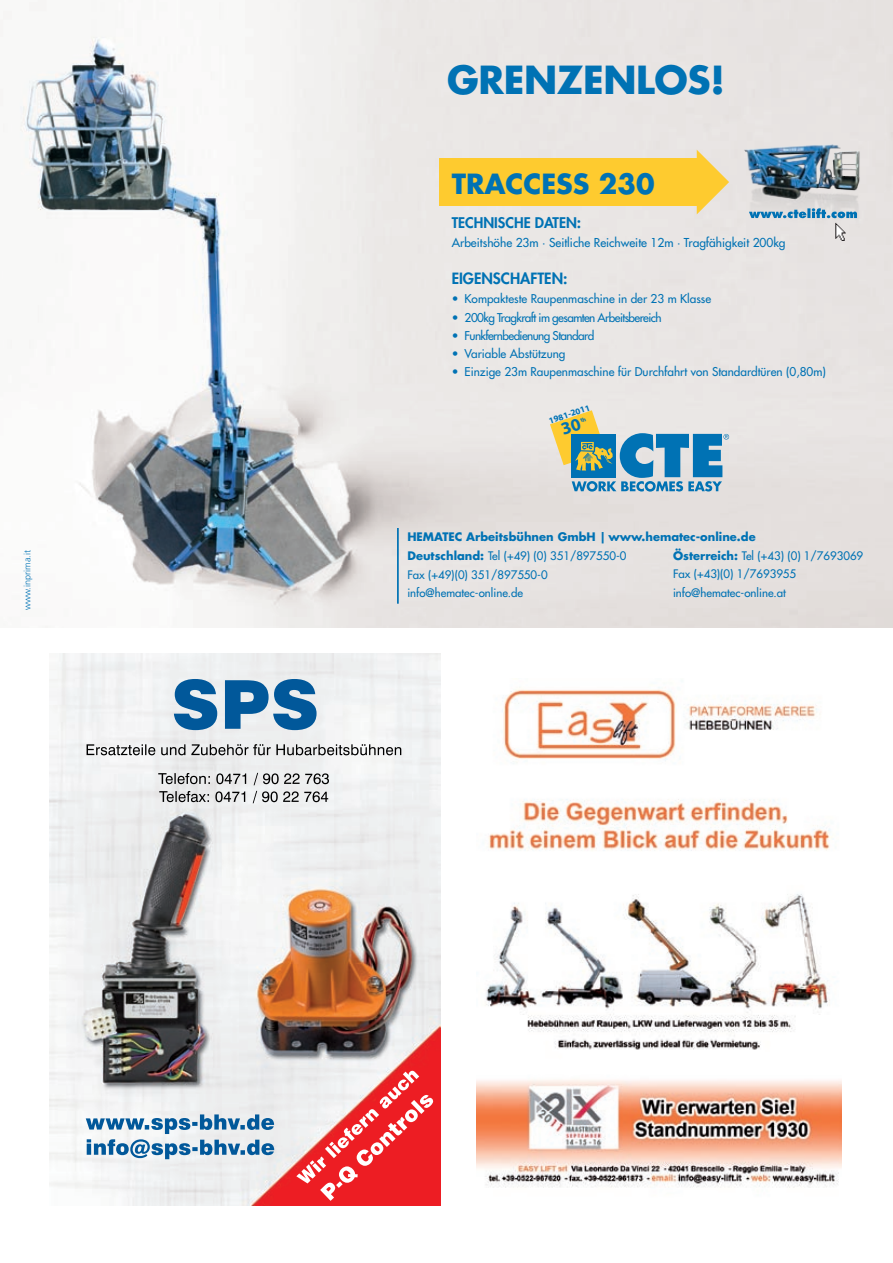
<style>
.page{position:relative;width:893px;height:1263px;background:#fff}
.page>*{position:absolute;margin:0;border:0;box-sizing:border-box;transform-origin:0 0}
.t1{font:700 37.65px "Futura Std";letter-spacing:-.01em;color:#0072b4}
.t2{font:700 27px "Futura Std";color:#0072b4}
.t3{font:800 15.15px "Futura Std";color:#0072b4}
.t4{font:800 14.25px "Futura Std";color:#0072b4}
.t5{font:500 12px "Futura Std";color:#0072b4}
.t6{font:500 11.85px "Futura Std";color:#0072b4}
.t7{font:500 11.85px "Futura Std";letter-spacing:-.05em;color:#0072b4}
.t8{font:500 11.4px/18.6px "Futura Std";color:#0072b4}
.t9{font:300 9.15px "Frutiger LT Std";color:#0072b4}
.t10{font:700 9px "Myriad Pro";color:#0072b4}
.s1{font-size:15.15px}
.s2{font-weight:700}
</style>
<div class="page">
<img style="left:476px;top:687px;width:366px;height:501px">
<img style="left:0;top:0;width:893px;height:628px">
<img style="left:719px;top:143px;width:163px;height:90px">
<svg style="left:749px;top:208px;width:108px;height:33px;background:#c3cfd8"></svg>
<div style="left:439px;top:159px;width:258px;height:47px;background:#fecb2f"></div>
<svg style="left:697px;top:150px;width:32px;height:64px;background:#f2d787"></svg>
<hr style="left:397px;top:528px;width:2px;height:76px;background:#0072b4">
<img style="left:49px;top:653px;width:392px;height:553px">
<svg style="left:550px;top:410px;width:179px;height:82px;background:#94b6bc"></svg>
<p class="t9" style="left:22px;top:610px;width:62px;rotate:-90deg">www.inprima.it</p>
<h1 class="t1" style="left:447px;top:55px;width:279px">GRENZENLOS!</h1>
<h2 class="t2" style="left:452px;top:165px;width:204px">TRACCESS 230</h2>
<p class="t4" style="left:452px;top:213px;width:131px">TECHNISCHE DATEN<span class="s1">:</span></p>
<p class="t5" style="left:452px;top:235px;width:335px">Arbeitshöhe 23m · Seitliche Reichweite 12m · Tragfähigkeit 200kg</p>
<h3 class="t3" style="left:452px;top:268px;width:117px">EIGENSCHAFTEN:</h3>
<p class="t6" style="left:452px;top:292px;width:261px">• Kompakteste Raupenmaschine in der 23 m Klasse</p>
<p class="t7" style="left:452px;top:310px;width:211px">• 200kg Tragkraft im gesamten Arbeitsbereich</p>
<p class="t7" style="left:452px;top:328px;width:144px">• Funkfernbedienung Standard</p>
<p class="t6" style="left:452px;top:346px;width:115px">• Variable Abstützung</p>
<p class="t6" style="left:452px;top:364px;width:376px">• Einzige 23m Raupenmaschine für Durchfahrt von Standardtüren (0,80m)</p>
<p class="t10" style="left:547px;top:415px;width:44px;rotate:-19deg">1981-2011</p>
<p class="t8" style="left:407px;top:528px;width:350px"><span class="s2">HEMATEC Arbeitsbühnen GmbH | www.hematec-online.de Deutschland:</span> Tel (+49) (0) 351/897550-0<br>Fax (+49)(0) 351/897550-0<br>info@hematec-online.de</p>
<p class="t8" style="left:673px;top:546px;width:192px"><span class="s2">Österreich:</span> Tel (+43) (0) 1/7693069<br>Fax (+43)(0) 1/7693955 info@hematec-online.at</p>
</div>
